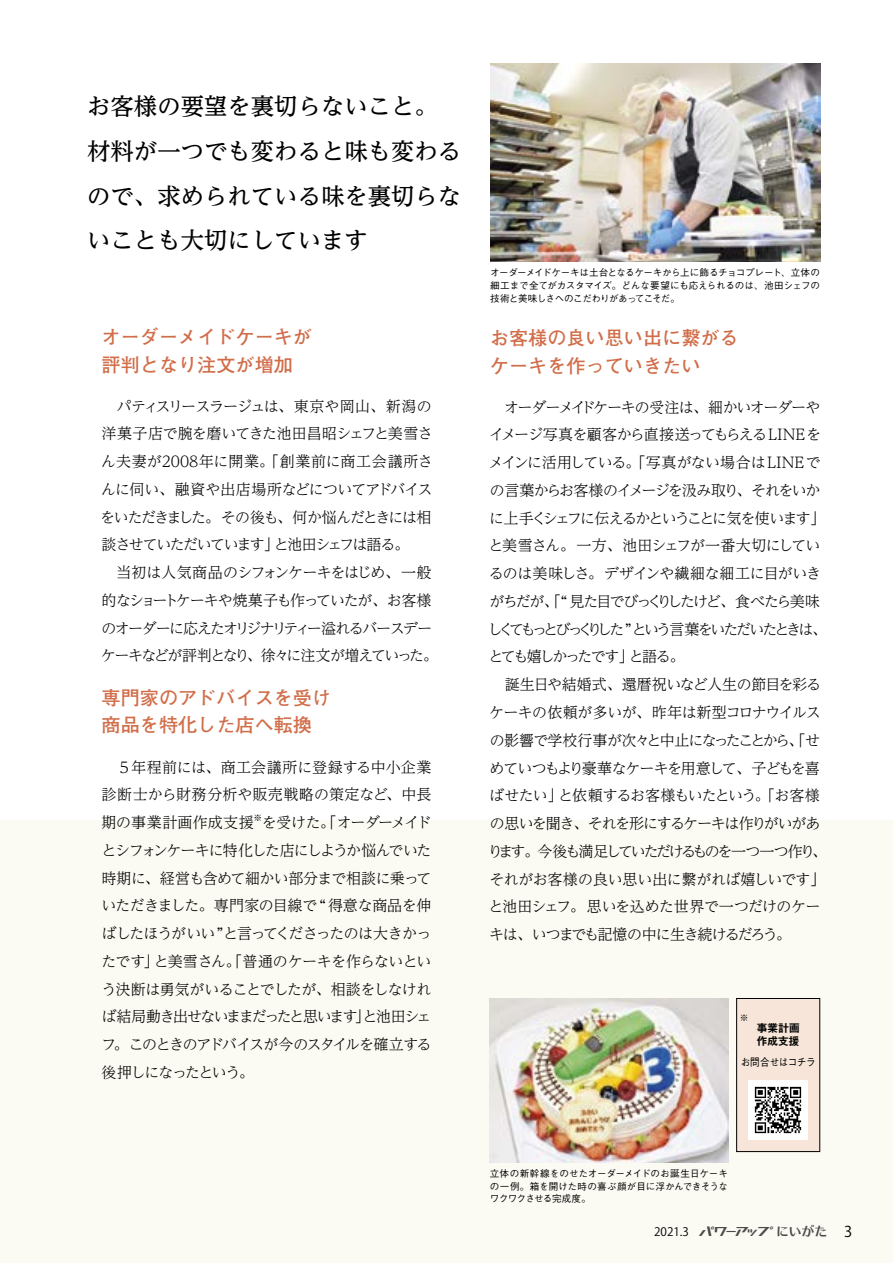
<style>
.page{position:relative;width:893px;height:1263px;background:#fff}
.page>*{position:absolute;margin:0;border:0;box-sizing:border-box;transform-origin:0 0}
.t1{font:500 23.4px/44.7px "UD Reimin Pr 6 N";color:#000}
.t2{font:700 19.2px/27.6px "Futo Go B101 Pr 6 N";color:#d16d49}
.t3{font:300 15px/27.8px "UD Reimin Pr 6 N";letter-spacing:-.07em;color:#000}
.t4{font:11.7px "Koz Go Pr 6 N";color:#000}
.t5{font:700 10.65px/12.8px "Gothic MB101 Pr 6 N De";letter-spacing:.02em;color:#000}
.t6{font:500 10.65px "Gothic BBB Pr 6 N";letter-spacing:-.035em;color:#000;scale:.9 1}
.t7{font:500 9.6px/12.8px "Gothic BBB Pr 6 N";letter-spacing:-.02em;color:#000;text-align:justify}
.t8{font:300 8.7px "UD Reimin Pr 6 N";color:#000}
.t9{font:500 8.7px "Gothic BBB Pr 6 N";color:#000}
.s1{font-family:"Gau Font Kana 0816";font-size:12px;color:#4c4a4a}
.s2{font-family:"UD Typos 515 Std";font-size:12.75px;color:#4c4a4a}
.s3{font-size:14.85px}
</style>
<div class="page">
<div style="left:0;top:821px;width:893px;height:442px;background:#fbfaf3"></div>
<img style="left:490px;top:64px;width:330px;height:197px">
<img style="left:490px;top:998px;width:238px;height:164px">
<div style="left:736px;top:998px;width:84px;height:154px;background:#f6e5d8;border:1px solid #000"></div>
<img style="left:748px;top:1080px;width:60px;height:60px">
<h1 class="t1" style="left:87px;top:83px;width:376px">お客様の要望を裏切らないこと。材料が一つでも変わると味も変わるので、求められている味を裏切らないことも大切にしています</h1>
<p class="t2" style="left:102px;top:322px;width:212px">オーダーメイドケーキが評判となり注文が増加</p>
<p class="t3" style="left:100px;top:392px;width:339px">　パティスリースラージュは、東京や岡山、新潟の洋菓子店で腕を磨いてきた池田昌昭シェフと美雪さん夫妻が2008年に開業。「創業前に商工会議所さんに伺い、融資や出店場所などについてアドバイスをいただきました。その後も、何か悩んだときには相談させていただいています」と池田シェフは語る。<br>　当初は人気商品のシフォンケーキをはじめ、一般的なショートケーキや焼菓子も作っていたが、お客様のオーダーに応えたオリジナリティー溢れるバースデーケーキなどが評判となり、徐々に注文が増えていった。</p>
<p class="t2" style="left:102px;top:683px;width:231px">専門家のアドバイスを受け商品を特化した店へ転換</p>
<p class="t3" style="left:102px;top:752px;width:331px;text-align:justify">　５年程前には、商工会議所に登録する中小企業診断士から財務分析や販売戦略の策定など、中長期の事業計画作成支援</p>
<p class="t8" style="left:253px;top:810px;width:10px">※</p>
<p class="t3" style="left:102px;top:808px;width:331px;text-align:justify;text-indent:160px">を受けた。「オーダーメイドとシフォンケーキに特化した店にしようか悩んでいた時期に、経営も含めて細かい部分まで相談に乗っていただきました。専門家の目線で “ 得意な商品を伸ばしたほうがいい”と言ってくださったのは大きかったです」と美雪さん。「普通のケーキを作らないという決断は勇気がいることでしたが、相談をしなければ結局動き出せないままだったと思います」と池田シェフ。このときのアドバイスが今のスタイルを確立する後押しになったという。</p>
<p class="t7" style="left:490px;top:266px;width:331px">オーダーメイドケーキは土台となるケーキから上に飾るチョコプレート、立体の細工まで全てがカスタマイズ。どんな要望にも応えられるのは、池田シェフの技術と美味しさへのこだわりがあってこそだ。</p>
<p class="t2" style="left:490px;top:323px;width:250px">お客様の良い思い出に繋がるケーキを作っていきたい</p>
<p class="t3" style="left:487px;top:393px;width:341px">　オーダーメイドケーキの受注は、細かいオーダーやイメージ写真を顧客から直接送ってもらえるLINEをメインに活用している。「写真がない場合はLINEでの言葉からお客様のイメージを汲み取り、それをいかに上手くシェフに伝えるかということに気を使います」と美雪さん。一方、池田シェフが一番大切にしているのは美味しさ。デザインや繊細な細工に目がいきがちだが、「“ 見た目でびっくりしたけど、食べたら美味しくてもっとびっくりした ” という言葉をいただいたときは、とても嬉しかったです」と語る。<br>　誕生日や結婚式、還暦祝いなど人生の節目を彩るケーキの依頼が多いが、昨年は新型コロナウイルスの影響で学校行事が次々と中止になったことから、「せめていつもより豪華なケーキを用意して、子どもを喜ばせたい」と依頼するお客様もいたという。「お客様の思いを聞き、それを形にするケーキは作りがいがあります。今後も満足していただけるものを一つ一つ作り、それがお客様の良い思い出に繋がれば嬉しいです」と池田シェフ。思いを込めた世界で一つだけのケーキは、いつまでも記憶の中に生き続けるだろう。</p>
<p class="t9" style="left:740px;top:1011px;width:10px">※</p>
<p class="t5" style="left:757px;top:1021px;width:44px">事業計画作成支援</p>
<p class="t6" style="left:741px;top:1054px;width:85px">お問合せはコチラ</p>
<p class="t7" style="left:490px;top:1166px;width:240px">立体の新幹線をのせたオーダーメイドのお誕生日ケーキの一例。箱を開けた時の喜ぶ顔が目に浮かんできそうなワクワクさせる完成度。</p>
<p class="t4" style="left:654px;top:1225px;width:200px">2021.3 <span class="s1">I0¥3YK</span> <span class="s2">にいがた</span> <span class="s3">3</span></p>
</div>
